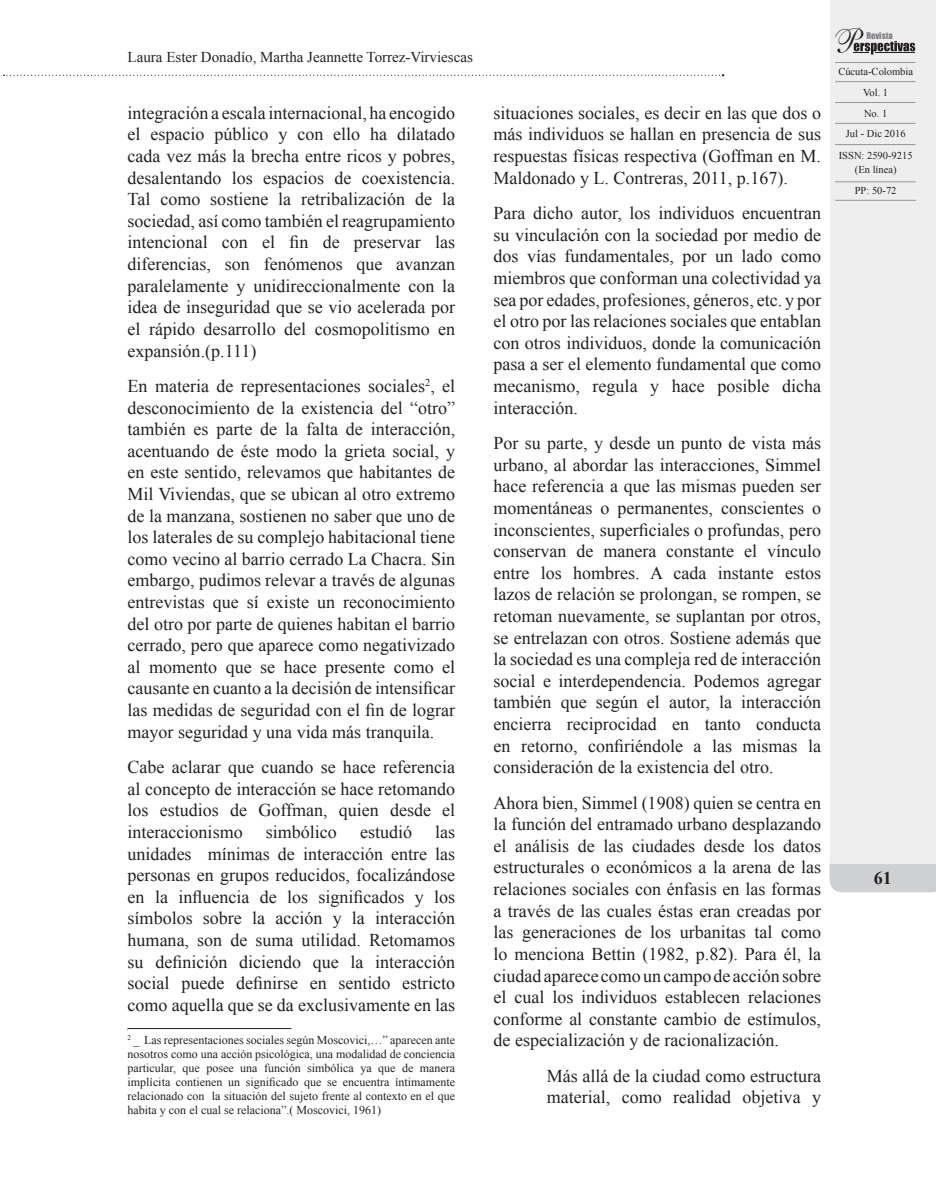
<style>
.page{position:relative;width:936px;height:1191px;background:#fff}
.page>*{position:absolute;margin:0;border:0;box-sizing:border-box;transform-origin:0 0}
.t1{font:18px/21.6px "Times New Roman";color:#231f20;text-align:justify}
.t2{font:700 18px "Times New Roman";color:#231f20}
.t3{font:15px "Times New Roman";color:#231f20}
.t4{font:12px/14.1px "Times New Roman";color:#231f20;text-align:justify}
.t5{font:10.5px/20.7px "Times New Roman";color:#231f20;text-align:center}
.t6{font:8.55px "Impact";color:#808285}
</style>
<div class="page">
<div style="left:830px;top:0;width:105px;height:864px;background:#eeeeef"></div>
<div style="left:829px;top:864px;width:106px;height:28px;background:#cfd0d2"></div>
<hr style="left:835px;top:81px;width:80px;height:1px;background:#939598">
<hr style="left:835px;top:102px;width:80px;height:1px;background:#939598">
<hr style="left:835px;top:123px;width:80px;height:1px;background:#939598">
<hr style="left:835px;top:62px;width:80px;height:1px;background:#939598">
<hr style="left:835px;top:144px;width:80px;height:1px;background:#939598">
<hr style="left:835px;top:181px;width:80px;height:1px;background:#939598">
<hr style="left:128px;top:1028px;width:163px;height:1px;background:#231f20">
<svg style="left:4px;top:74px;width:720px;height:2px"></svg>
<hr style="left:835px;top:200px;width:80px;height:1px;background:#939598">
<svg style="left:834px;top:26px;width:81px;height:28px;background:#c6c5c6"></svg>
<p class="t3" style="left:128px;top:47px;width:347px">Laura Ester Donadío, Martha Jeannette Torrez-Virviescas</p>
<p class="t1" style="left:128px;top:102px;width:329px">integración a escala internacional, ha encogido el espacio público y con ello ha dilatado cada vez más la brecha entre ricos y pobres, desalentando los espacios de coexistencia.<br>Tal como sostiene la retribalización de la sociedad, así como también el reagrupamiento intencional con el fin de preservar las diferencias, son fenómenos que avanzan paralelamente y unidireccionalmente con la idea de inseguridad que se vio acelerada por el rápido desarrollo del cosmopolitismo en expansión.(p.111)</p>
<p class="t1" style="left:128px;top:375px;width:329px">En materia de representaciones sociales<sup>2</sup>, el desconocimiento de la existencia del “otro” también es parte de la falta de interacción, acentuando de éste modo la grieta social, y en este sentido, relevamos que habitantes de Mil Viviendas, que se ubican al otro extremo de la manzana, sostienen no saber que uno de los laterales de su complejo habitacional tiene como vecino al barrio cerrado La Chacra. Sin embargo, pudimos relevar a través de algunas entrevistas que sí existe un reconocimiento del otro por parte de quienes habitan el barrio cerrado, pero que aparece como negativizado al momento que se hace presente como el causante en cuanto a la decisión de intensificar las medidas de seguridad con el fin de lograr mayor seguridad y una vida más tranquila.</p>
<p class="t1" style="left:128px;top:756px;width:329px">Cabe aclarar que cuando se hace referencia al concepto de interacción se hace retomando los estudios de Goffman, quien desde el interaccionismo</p>
<p class="t1" style="left:128px;top:821px;width:329px;text-indent:307px">las unidades mínimas de interacción entre las personas en grupos reducidos, focalizándose en la influencia de los significados y los símbolos sobre la acción y la interacción humana, son de suma utilidad. Retomamos su definición diciendo que la interacción social puede definirse en sentido estricto como aquella que se da exclusivamente en las</p>
<p class="t4" style="left:128px;top:1032px;width:329px"><sup>2</sup> _ Las representaciones sociales según Moscovici,…” aparecen ante nosotros como una acción psicológica, una modalidad de conciencia particular, que posee una función simbólica ya que de manera implícita contienen un significado que se encuentra íntimamente relacionado con la situación del sujeto frente al contexto en el que habita y con el cual se relaciona”.( Moscovici, 1961)</p>
<p class="t1" style="left:266px;top:821px;width:73px">simbólico</p>
<p class="t1" style="left:360px;top:821px;width:54px">estudió</p>
<p class="t1" style="left:493px;top:102px;width:329px">situaciones sociales, es decir en las que dos o más individuos se hallan en presencia de sus respuestas físicas respectiva (Goffman en M.<br>Maldonado y L. Contreras, 2011, p.167).</p>
<p class="t1" style="left:493px;top:202px;width:329px">Para dicho autor, los individuos encuentran su vinculación con la sociedad por medio de dos vías fundamentales, por un lado como miembros que conforman una colectividad ya sea por edades, profesiones, géneros, etc. y por el otro por las relaciones sociales que entablan con otros individuos, donde la comunicación pasa a ser el elemento fundamental que como mecanismo, regula y hace posible dicha interacción.</p>
<p class="t1" style="left:493px;top:432px;width:329px">Por su parte, y desde un punto de vista más urbano, al abordar las interacciones, Simmel hace referencia a que las mismas pueden ser momentáneas o permanentes, conscientes o inconscientes, superficiales o profundas, pero conservan de manera constante el vínculo entre los hombres. A cada instante estos lazos de relación se prolongan, se rompen, se retoman nuevamente, se suplantan por otros, se entrelazan con otros. Sostiene además que la sociedad es una compleja red de interacción social e interdependencia. Podemos agregar también que según el autor, la interacción encierra reciprocidad en tanto conducta en retorno, confiriéndole a las mismas la consideración de la existencia del otro.</p>
<p class="t1" style="left:493px;top:791px;width:329px">Ahora bien, Simmel (1908) quien se centra en la función del entramado urbano desplazando el análisis de las ciudades desde los datos estructurales o económicos a la arena de las relaciones sociales con énfasis en las formas a través de las cuales éstas eran creadas por las generaciones de los urbanitas tal como lo menciona Bettin (1982, p.82). Para él, la ciudad aparece como un campo de acción sobre el cual los individuos establecen relaciones conforme al constante cambio de estímulos, de especialización y de racionalización.</p>
<p class="t1" style="left:546px;top:1064px;width:276px">Más allá de la ciudad como estructura material, como realidad objetiva y</p>
<p class="t6" style="left:866px;top:29px;width:28px">Revista</p>
<p class="t5" style="left:838px;top:61px;width:76px">Cúcuta-Colombia<br>Vol. 1<br>No. 1<br>Jul - Dic 2016</p>
<p class="t5" style="left:838px;top:149px;width:75px;line-height:13.5px">ISSN: 2590-9215 (En línea)</p>
<p class="t5" style="left:854px;top:180px;width:43px">PP: 50-72</p>
<p class="t2" style="left:873px;top:866px;width:19px">61</p>
</div>
